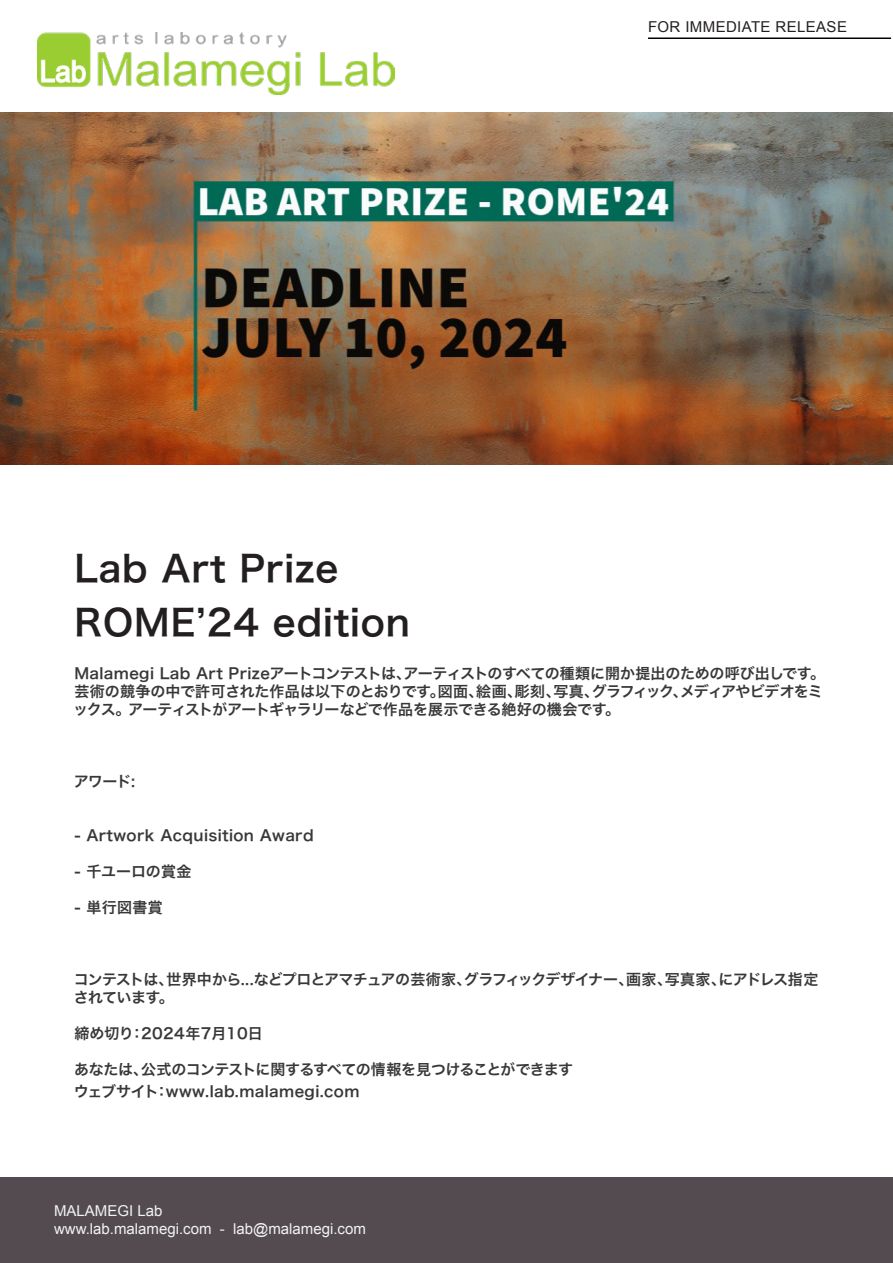
<style>
.page{position:relative;width:893px;height:1263px;background:#fff}
.page>*{position:absolute;margin:0;border:0;box-sizing:border-box;transform-origin:0 0}
.t1{font:36px "Hira Kaku Pro W6";letter-spacing:.025em;color:#231f20}
.t2{font:15px/18px "Hira Kaku Pro W6";letter-spacing:-.01em;color:#383839}
.t3{font:15px/18px "Hira Kaku Pro W6";letter-spacing:-.045em;color:#383839}
.t4{font:15px "Hira Kaku Pro W6";letter-spacing:.025em;color:#383839}
.t5{font:15px "Arial";color:#f3f3f3}
.t6{font:15px "Hira Kaku Pro W6";letter-spacing:-.035em;color:#383839}
.t7{font:15px "Arial";letter-spacing:.025em;color:#231f20}
.t8{font:15px "Hira Kaku Pro W6";letter-spacing:.015em;color:#383839}
</style>
<div class="page">
<div style="left:0;top:1178px;width:893px;height:85px;background:#534b50"></div>
<hr style="left:648px;top:38px;width:243px;height:1px;background:#000">
<img style="left:38px;top:32px;width:356px;height:63px">
<img style="left:0;top:113px;width:893px;height:351px">
<p class="t7" style="left:648px;top:17px;width:200px">FOR IMMEDIATE RELEASE</p>
<p class="t1" style="left:74px;top:536px;width:266px">Lab Art Prize</p>
<p class="t1" style="left:74px;top:590px;width:337px">ROME’24 edition</p>
<p class="t2" style="left:73px;top:664px;width:753px">Malamegi Lab Art Prizeアートコンテストは、アーティストのすべての種類に開か提出のための呼び出しです。芸術の競争の中で許可された作品は以下のとおりです。図面、絵画、彫刻、写真、グラフィック、メディアやビデオをミックス。アーティストがアートギャラリーなどで作品を展示できる絶好の機会です。</p>
<p class="t2" style="left:74px;top:772px;width:63px">アワード:</p>
<p class="t4" style="left:74px;top:822px;width:241px">- Artwork Acquisition Award</p>
<p class="t2" style="left:74px;top:862px;width:118px">- 千ユーロの賞金</p>
<p class="t2" style="left:74px;top:898px;width:90px">- 単行図書賞</p>
<p class="t3" style="left:74px;top:970px;width:746px">コンテストは、世界中から...などプロとアマチュアの芸術家、グラフィックデザイナー、画家、写真家、にアドレス指定されています。</p>
<p class="t8" style="left:74px;top:1020px;width:190px">締め切り：2024年7月10日</p>
<p class="t6" style="left:74px;top:1056px;width:501px">あなたは、公式のコンテストに関するすべての情報を見つけることができます</p>
<p class="t4" style="left:74px;top:1077px;width:287px">ウェブサイト：www.lab.malamegi.com</p>
<p class="t5" style="left:54px;top:1200px;width:110px">MALAMEGI Lab</p>
<p class="t5" style="left:54px;top:1218px;width:313px">www.lab.malamegi.com - lab@malamegi.com</p>
</div>
